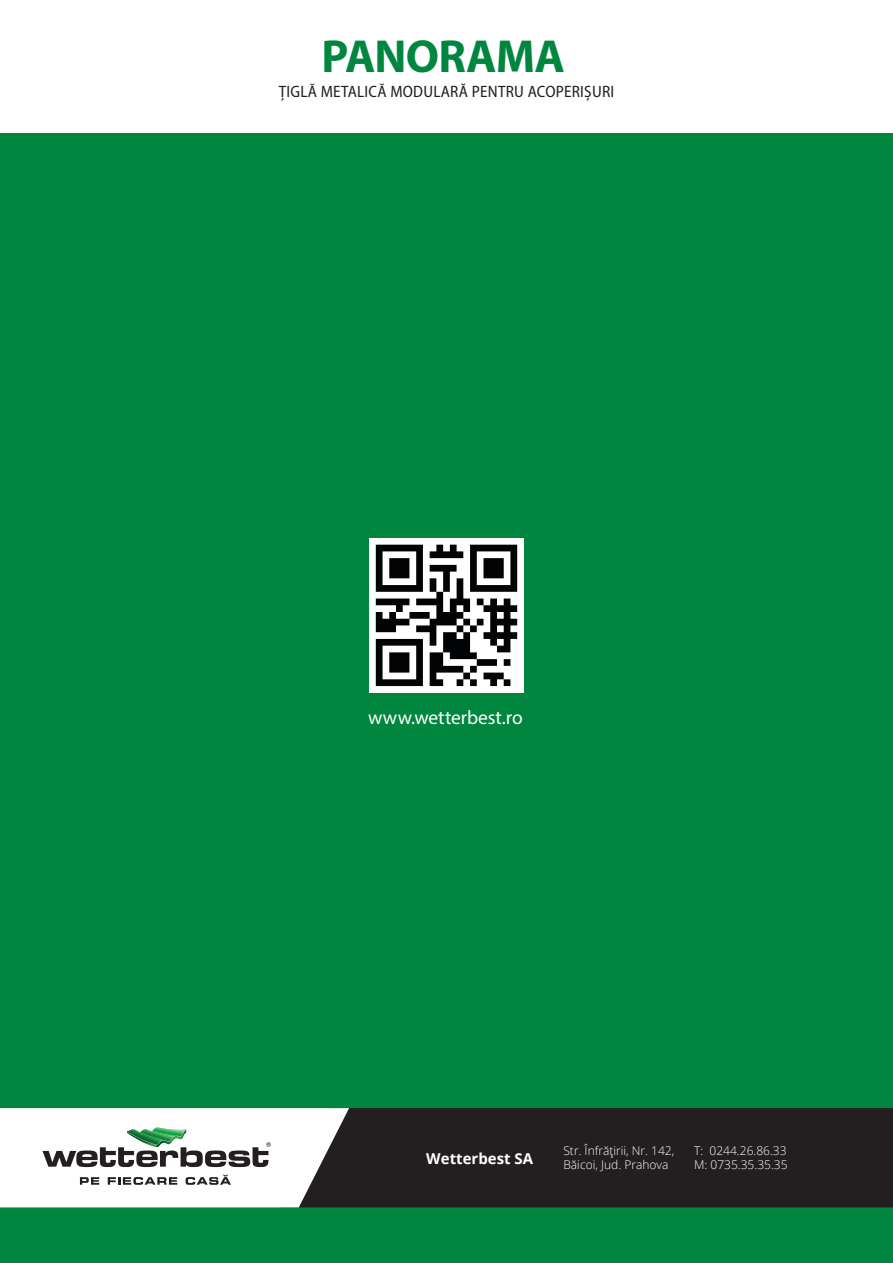
<style>
.page{position:relative;width:893px;height:1263px;background:#00863f}
.page>*{position:absolute;margin:0;border:0;box-sizing:border-box;transform-origin:0 0}
.t1{font:700 46.5px "Myriad Pro";letter-spacing:-.015em;color:#00863f}
.t2{font:19.5px "Myriad Pro";letter-spacing:-.005em;color:#fff}
.t3{font:semi-condensed 16.5px "Myriad Pro";letter-spacing:.015em;color:#231f20}
.t4{font:700 15px "Open Sans";color:#fff}
.t5{font:300 12px "Open Sans";color:#fff}
</style>
<div class="page">
<div style="left:0;top:0;width:893px;height:132px;background:#fff"></div>
<div style="left:349px;top:1108px;width:544px;height:99px;background:#231f20"></div>
<div style="left:369px;top:538px;width:155px;height:155px;background:#fff"></div>
<svg style="left:376px;top:545px;width:141px;height:141px"></svg>
<svg style="left:0;top:1108px;width:349px;height:99px;background:#d7d9d7"></svg>
<p class="t1" style="left:321px;top:26px;width:245px">PANORAMA</p>
<p class="t3" style="left:279px;top:81px;width:337px">ȚIGLĂ METALICĂ MODULARĂ PENTRU ACOPERIȘURI</p>
<p class="t2" style="left:368px;top:705px;width:156px">www.wetterbest.ro</p>
<p class="t4" style="left:426px;top:1148px;width:108px">Wetterbest SA</p>
<p class="t5" style="left:563px;top:1142px;width:112px">Str. Înfrăţirii, Nr. 142,</p>
<p class="t5" style="left:563px;top:1157px;width:106px">Băicoi, Jud. Prahova</p>
<p class="t5" style="left:694px;top:1142px;width:94px">T: 0244.26.86.33</p>
<p class="t5" style="left:694px;top:1157px;width:95px">M: 0735.35.35.35</p>
</div>
